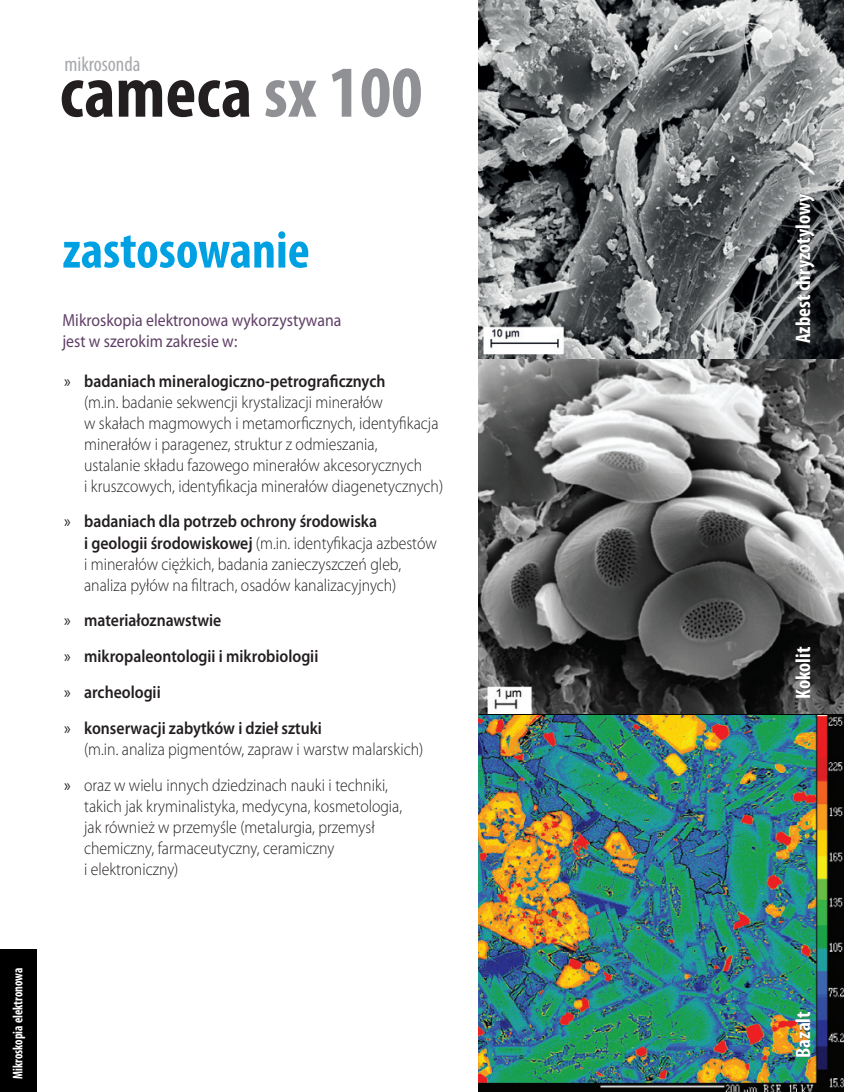
<style>
.page{position:relative;width:844px;height:1092px;background:#fff}
.page>*{position:absolute;margin:0;border:0;box-sizing:border-box;transform-origin:0 0}
.tytul{font:700 condensed 73.5px "Myriad Pro";color:#231f20}
.tytul-2{font:700 condensed 52.5px "Myriad Pro";color:#00a1e3}
.tytul-3{font:700 condensed 21px "Myriad Pro";color:#fff}
.tytul-4{font:condensed 21px "Myriad Pro";color:#a8a9ad}
.tytul-5{font:300 17.5px/21px "Myriad Pro";color:#231f20;scale:.9 1}
.tytul-6{font:600 17.5px "Myriad Pro";color:#231f20;scale:.9 1}
.tytul-7{font:17.5px/21px "Myriad Pro";color:#5f3f66;scale:.9 1}
.t1{font:700 condensed 14px "Myriad Pro";color:#fff;scale:.9 1}
.s1{color:#8f9194}
.s2{font-weight:400}
.s3{font-weight:600}
</style>
<div class="page">
<div style="left:0;top:949px;width:37px;height:142px;background:#000001"></div>
<img style="left:479px;top:0;width:364px;height:714px">
<img style="left:479px;top:715px;width:364px;height:376px">
<div style="left:795px;top:193px;width:19px;height:150px;background:#231f20;opacity:.75"></div>
<div style="left:795px;top:646px;width:15px;height:51px;background:#231f20;opacity:.75"></div>
<div style="left:795px;top:1011px;width:15px;height:45px;background:#231f20;opacity:.75"></div>
<p class="tytul-4" style="left:64px;top:51px;width:77px">mikrosonda</p>
<p class="tytul" style="left:60px;top:46px;width:364px">cameca <span class="s1">sx 100</span></p>
<p class="t1" style="left:9px;top:1078px;width:125px;rotate:-90deg">Mikroskopia elektronowa</p>
<p class="tytul-2" style="left:62px;top:217px;width:249px">zastosowanie</p>
<p class="tytul-7" style="left:62px;top:310px;width:311px">Mikroskopia elektronowa wykorzystywana jest w szerokim zakresie w:</p>
<p class="tytul-5" style="left:84px;top:370px;width:400px;text-indent:-20px"><span class="s2">»</span> <span class="s3">badaniach mineralogiczno-petrograficznych<br></span>(m.in. badanie sekwencji krystalizacji minerałów<br>w skałach magmowych i metamorficznych, identyfikacja minerałów i paragenez, struktur z odmieszania,<br>ustalanie składu fazowego minerałów akcesorycznych<br>i kruszcowych, identyfikacja minerałów diagenetycznych)</p>
<p class="tytul-5" style="left:84px;top:511px;width:393px;text-indent:-20px"><span class="s2">»</span> <span class="s3">badaniach dla potrzeb ochrony środowiska<br>i geologii środowiskowej</span> (m.in. identyfikacja azbestów i minerałów ciężkich, badania zanieczyszczeń gleb, analiza pyłów na filtrach, osadów kanalizacyjnych)</p>
<p class="tytul-6" style="left:64px;top:609px;width:176px"><span class="s2">»</span> materiałoznawstwie</p>
<p class="tytul-6" style="left:64px;top:645px;width:284px"><span class="s2">»</span> mikropaleontologii i mikrobiologii</p>
<p class="tytul-6" style="left:64px;top:681px;width:109px"><span class="s2">»</span> archeologii</p>
<p class="tytul-5" style="left:84px;top:717px;width:378px;text-indent:-20px"><span class="s2">»</span> <span class="s3">konserwacji zabytków i dzieł sztuki<br></span>(m.in. analiza pigmentów, zapraw i warstw malarskich)</p>
<p class="tytul-5" style="left:84px;top:774px;width:354px;text-indent:-20px"><span class="s2">»</span> oraz w wielu innych dziedzinach nauki i techniki, takich jak kryminalistyka, medycyna, kosmetologia, jak również w przemyśle (metalurgia, przemysł chemiczny, farmaceutyczny, ceramiczny<br>i elektroniczny)</p>
<p class="tytul-3" style="left:789px;top:343px;width:151px;rotate:-90deg">Azbest chryzotylowy</p>
<p class="tytul-3" style="left:789px;top:698px;width:54px;rotate:-90deg">Kokolit</p>
<p class="tytul-3" style="left:789px;top:1057px;width:48px;rotate:-90deg">Bazalt</p>
</div>
